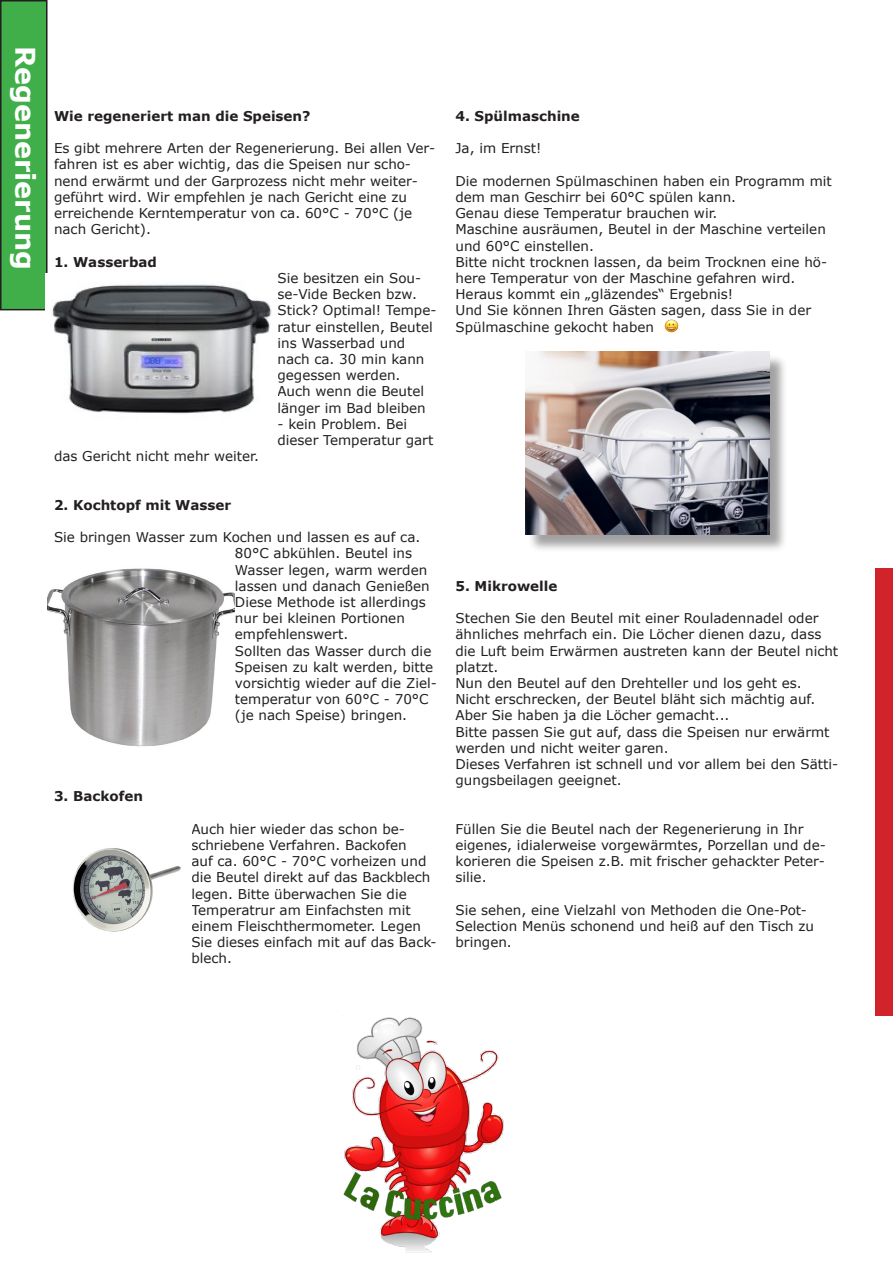
<style>
.page{position:relative;width:893px;height:1263px;background:#fff}
.page>*{position:absolute;margin:0;border:0;box-sizing:border-box;transform-origin:0 0}
.t1{font:700 27px "Verdana";color:#fff}
.t2{font:13.5px/16.2px "Verdana";color:#231f20}
.t3{font:700 13.5px "Verdana";color:#231f20}
</style>
<div class="page">
<div style="left:1px;top:1px;width:46px;height:309px;background:#40ae49"></div>
<div style="left:0;top:0;width:48px;height:310px;border:2px solid #231f20"></div>
<div style="left:876px;top:568px;width:17px;height:447px;background:#d1232a"></div>
<img style="left:343px;top:1015px;width:161px;height:238px">
<img style="left:46px;top:273px;width:226px;height:141px">
<img style="left:48px;top:568px;width:187px;height:179px">
<img style="left:73px;top:848px;width:108px;height:84px">
<div style="left:527px;top:354px;width:261px;height:199px;background:#231f20;opacity:.42"></div>
<img style="left:525px;top:352px;width:244px;height:182px">
<p class="t1" style="left:43px;top:46px;width:226px;rotate:90deg">Regenerierung</p>
<p class="t3" style="left:54px;top:107px;width:258px">Wie regeneriert man die Speisen?</p>
<p class="t2" style="left:54px;top:140px;width:383px">Es gibt mehrere Arten der Regenerierung. Bei allen Ver&shy;fahren ist es aber wichtig, das die Speisen nur scho&shy;nend erwärmt und der Garprozess nicht mehr weiter&shy;geführt wird. Wir empfehlen je nach Gericht eine zu erreichende Kerntemperatur von ca. 60°C - 70°C (je nach Gericht).</p>
<p class="t3" style="left:54px;top:253px;width:104px">1. Wasserbad</p>
<p class="t2" style="left:277px;top:270px;width:161px">Sie besitzen ein Sou&shy;se-Vide Becken bzw.<br>Stick? Optimal! Tempe&shy;ratur einstellen, Beutel ins Wasserbad und nach ca. 30 min kann gegessen werden.<br>Auch wenn die Beutel länger im Bad bleiben</p>
<p class="t2" style="left:277px;top:416px;width:157px">- kein Problem. Bei dieser Temperatur gart</p>
<p class="t2" style="left:54px;top:448px;width:206px">das Gericht nicht mehr weiter.</p>
<p class="t3" style="left:54px;top:496px;width:179px">2. Kochtopf mit Wasser</p>
<p class="t2" style="left:235px;top:529px;width:196px;text-indent:-181px">Sie bringen Wasser zum Kochen und lassen es auf ca.<br>80°C abkühlen. Beutel ins<br>Wasser legen, warm werden lassen und danach Genießen<br>Diese Methode ist allerdings nur bei kleinen Portionen empfehlenswert.</p>
<p class="t2" style="left:235px;top:643px;width:203px">Sollten das Wasser durch die<br>Speisen zu kalt werden, bitte vorsichtig wieder auf die Ziel&shy;temperatur von 60°C - 70°C (je nach Speise) bringen.</p>
<p class="t3" style="left:54px;top:788px;width:90px">3. Backofen</p>
<p class="t2" style="left:191px;top:821px;width:247px">Auch hier wieder das schon be&shy;schriebene Verfahren. Backofen<br>auf ca. 60°C - 70°C vorheizen und die Beutel direkt auf das Backblech legen. Bitte überwachen Sie die<br>Temperatrur am Einfachsten mit einem Fleischthermometer. Legen<br>Sie dieses einfach mit auf das Back&shy;blech.</p>
<p class="t3" style="left:455px;top:107px;width:126px">4. Spülmaschine</p>
<p class="t2" style="left:455px;top:140px;width:88px">Ja, im Ernst!</p>
<p class="t2" style="left:455px;top:173px;width:378px">Die modernen Spülmaschinen haben ein Programm mit dem man Geschirr bei 60°C spülen kann.</p>
<p class="t2" style="left:455px;top:205px;width:263px">Genau diese Temperatur brauchen wir.</p>
<p class="t2" style="left:455px;top:221px;width:372px">Maschine ausräumen, Beutel in der Maschine verteilen und 60°C einstellen.</p>
<p class="t2" style="left:455px;top:254px;width:373px">Bitte nicht trocknen lassen, da beim Trocknen eine hö&shy;here Temperatur von der Maschine gefahren wird.</p>
<p class="t2" style="left:455px;top:286px;width:279px">Heraus kommt ein „gläzendes“ Ergebnis!</p>
<p class="t2" style="left:455px;top:302px;width:357px">Und Sie können Ihren Gästen sagen, dass Sie in der<br>Spülmaschine gekocht haben</p>
<p class="t3" style="left:455px;top:577px;width:103px">5. Mikrowelle</p>
<p class="t2" style="left:455px;top:610px;width:384px">Stechen Sie den Beutel mit einer Rouladennadel oder ähnliches mehrfach ein. Die Löcher dienen dazu, dass die Luft beim Erwärmen austreten kann der Beutel nicht platzt.</p>
<p class="t2" style="left:455px;top:675px;width:361px">Nun den Beutel auf den Drehteller und los geht es.<br>Nicht erschrecken, der Beutel bläht sich mächtig auf.<br>Aber Sie haben ja die Löcher gemacht...</p>
<p class="t2" style="left:455px;top:724px;width:376px">Bitte passen Sie gut auf, dass die Speisen nur erwärmt werden und nicht weiter garen.</p>
<p class="t2" style="left:455px;top:756px;width:384px">Dieses Verfahren ist schnell und vor allem bei den Sätti&shy;gungsbeilagen geeignet.</p>
<p class="t2" style="left:455px;top:821px;width:372px">Füllen Sie die Beutel nach der Regenerierung in Ihr eigenes, idialerweise vorgewärmtes, Porzellan und de&shy;korieren die Speisen z.B. mit frischer gehackter Peter&shy;silie.</p>
<p class="t2" style="left:455px;top:902px;width:360px">Sie sehen, eine Vielzahl von Methoden die One-Pot-<br>Selection Menüs schonend und heiß auf den Tisch zu bringen.</p>
</div>
